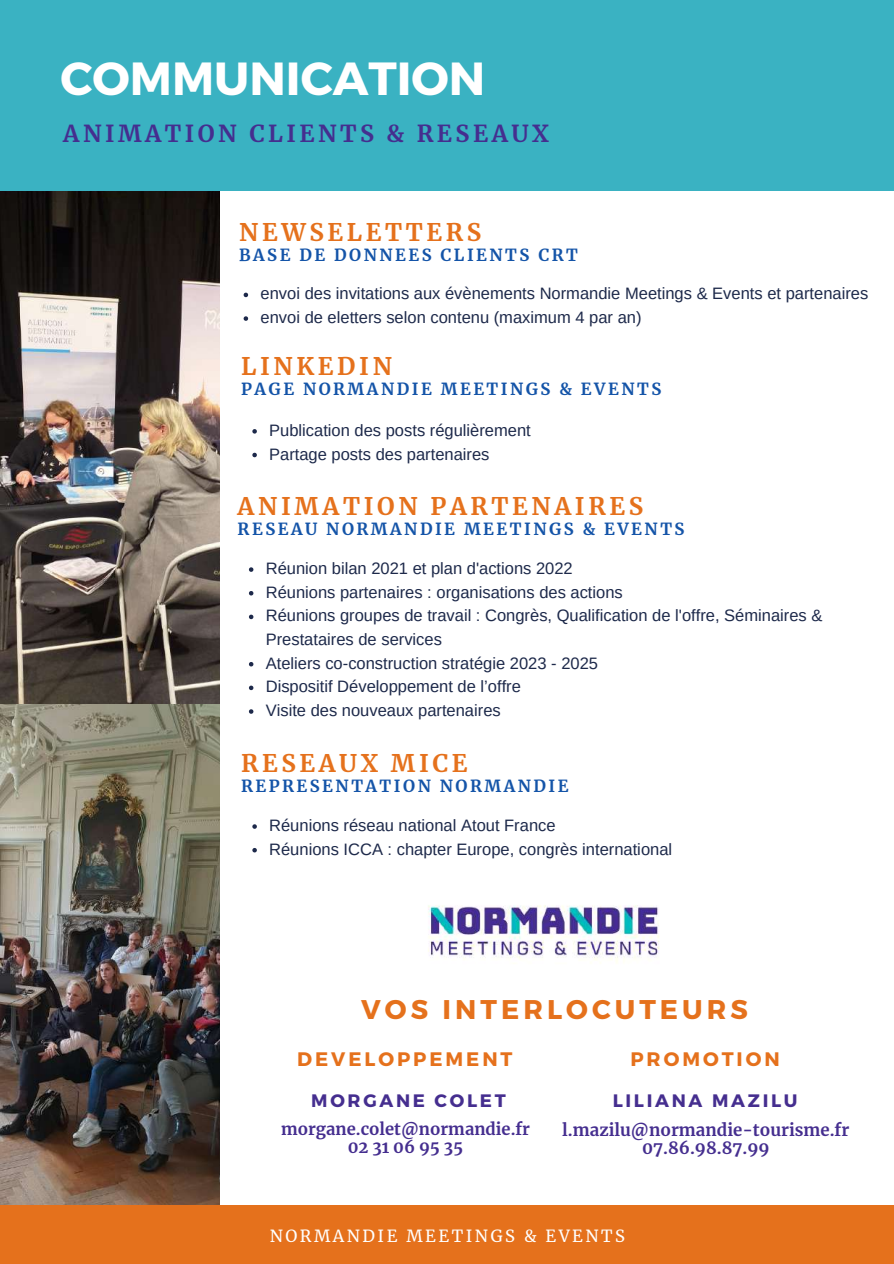
<style>
.page{position:relative;width:894px;height:1264px;background:#fff}
.page>*{position:absolute;margin:0;border:0;box-sizing:border-box;transform-origin:0 0}
.t1{font:700 46.35px "Montserrat";color:#fff}
.t2{font:700 27px "Montserrat";letter-spacing:.15em;color:#e5711c}
.t3{font:700 24px "Merriweather";letter-spacing:.15em;color:#e5711c}
.t4{font:700 23.25px "Merriweather";letter-spacing:.15em;color:#452e8f}
.t5{font:700 19.5px "Montserrat";letter-spacing:.15em;color:#e5711c}
.t6{font:700 18px "Montserrat";letter-spacing:.15em;color:#452e8f}
.t7{font:700 16.8px/18.3px "Merriweather";color:#452e8f;text-align:center}
.t8{font:16.5px/23.7px "Arimo";color:#1d294a}
.t9{font:700 16.5px "Merriweather";letter-spacing:.15em;color:#1454a8}
.t10{font:700 16.5px/18px "Merriweather";color:#452e8f;text-align:center}
.t11{font:16.5px "Merriweather";letter-spacing:.15em;color:#fff}
</style>
<div class="page">
<img style="left:0;top:190px;width:220px;height:1015px">
<div style="left:0;top:1205px;width:893px;height:58px;background:#e5711c"></div>
<div style="left:0;top:0;width:893px;height:190px;background:#3ab2c2"></div>
<img style="left:428px;top:905px;width:232px;height:58px">
<svg style="left:249px;top:567px;width:4px;height:5px"></svg>
<svg style="left:249px;top:591px;width:4px;height:4px"></svg>
<svg style="left:249px;top:614px;width:4px;height:5px"></svg>
<svg style="left:249px;top:662px;width:4px;height:4px"></svg>
<svg style="left:249px;top:685px;width:4px;height:5px"></svg>
<svg style="left:249px;top:709px;width:4px;height:4px"></svg>
<svg style="left:243px;top:293px;width:5px;height:4px"></svg>
<svg style="left:243px;top:316px;width:5px;height:5px"></svg>
<svg style="left:252px;top:429px;width:5px;height:4px"></svg>
<svg style="left:252px;top:453px;width:5px;height:4px"></svg>
<svg style="left:252px;top:824px;width:5px;height:4px"></svg>
<svg style="left:252px;top:848px;width:5px;height:4px"></svg>
<h1 class="t1" style="left:60px;top:48px;width:426px">COMMUNICATION</h1>
<h3 class="t4" style="left:63px;top:119px;width:487px">ANIMATION CLIENTS &amp; RESEAUX</h3>
<h3 class="t3" style="left:239px;top:217px;width:244px">NEWSELETTERS</h3>
<p class="t9" style="left:239px;top:244px;width:340px">BASE DE DONNEES CLIENTS CRT</p>
<p class="t8" style="left:260px;top:282px;width:609px">envoi des invitations aux évènements Normandie Meetings &amp; Events et partenaires envoi de eletters selon contenu (maximum 4 par an)</p>
<h3 class="t3" style="left:241px;top:351px;width:152px">LINKEDIN</h3>
<p class="t9" style="left:241px;top:379px;width:421px">PAGE NORMANDIE MEETINGS &amp; EVENTS</p>
<p class="t8" style="left:269px;top:418px;width:263px">Publication des posts régulièrement<br>Partage posts des partenaires</p>
<h3 class="t3" style="left:237px;top:491px;width:407px">ANIMATION PARTENAIRES</h3>
<p class="t9" style="left:237px;top:519px;width:448px">RESEAU NORMANDIE MEETINGS &amp; EVENTS</p>
<p class="t8" style="left:266px;top:556px;width:558px">Réunion bilan 2021 et plan d'actions 2022<br>Réunions partenaires : organisations des actions<br>Réunions groupes de travail : Congrès, Qualification de l'offre, Séminaires &amp; Prestataires de services<br>Ateliers co-construction stratégie 2023 - 2025<br>Dispositif Développement de l’offre<br>Visite des nouveaux partenaires</p>
<h3 class="t3" style="left:241px;top:748px;width:228px">RESEAUX MICE</h3>
<p class="t9" style="left:241px;top:776px;width:329px">REPRESENTATION NORMANDIE</p>
<p class="t8" style="left:269px;top:813px;width:404px">Réunions réseau national Atout France<br>Réunions ICCA : chapter Europe, congrès international</p>
<h2 class="t2" style="left:361px;top:992px;width:388px">VOS INTERLOCUTEURS</h2>
<p class="t5" style="left:297px;top:1046px;width:217px">DEVELOPPEMENT</p>
<p class="t6" style="left:311px;top:1088px;width:196px">MORGANE COLET</p>
<p class="t10" style="left:281px;top:1120px;width:250px">morgane.colet@normandie.fr<br>02 31 06 95 35</p>
<p class="t5" style="left:630px;top:1046px;width:151px">PROMOTION</p>
<p class="t6" style="left:612px;top:1088px;width:186px">LILIANA MAZILU</p>
<p class="t7" style="left:562px;top:1120px;width:288px">l.mazilu@normandie-tourisme.fr<br>07.86.98.87.99</p>
<p class="t11" style="left:269px;top:1225px;width:357px">NORMANDIE MEETINGS &amp; EVENTS</p>
</div>
